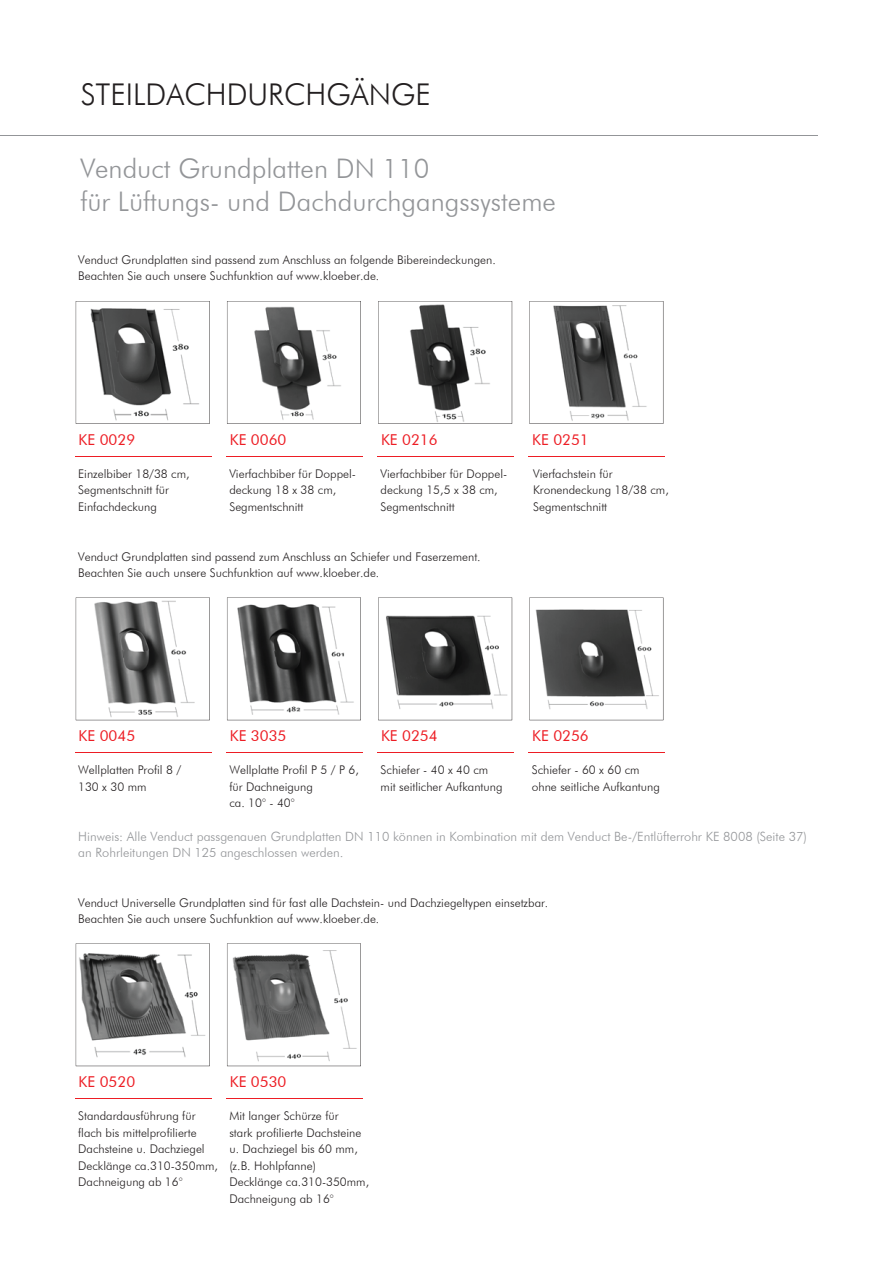
<style>
.page{position:relative;width:893px;height:1263px;background:#fff}
.page>*{position:absolute;margin:0;border:0;box-sizing:border-box;transform-origin:0 0}
.t1{font:300 30px "Futura BT";color:#231f20}
.t2{font:300 27px "Futura BT";color:#939598}
.t3{font:15px "Futura BT";color:#ed1d24}
.t4{font:300 12.75px/16.5px "Futura BT";color:#939598}
.t5{font:300 12px/16.5px "Futura BT";color:#231f20}
</style>
<div class="page">
<svg style="left:76px;top:597px;width:134px;height:123px"></svg>
<svg style="left:227px;top:597px;width:134px;height:123px"></svg>
<svg style="left:378px;top:597px;width:134px;height:123px"></svg>
<svg style="left:529px;top:597px;width:134px;height:123px"></svg>
<hr style="left:75px;top:752px;width:137px;height:1px;background:#ed1d24">
<hr style="left:226px;top:752px;width:137px;height:1px;background:#ed1d24">
<hr style="left:377px;top:752px;width:137px;height:1px;background:#ed1d24">
<hr style="left:529px;top:752px;width:136px;height:1px;background:#ed1d24">
<hr style="left:0;top:135px;width:817px;height:1px;background:#939598">
<svg style="left:76px;top:301px;width:134px;height:123px"></svg>
<svg style="left:227px;top:301px;width:134px;height:123px"></svg>
<svg style="left:378px;top:301px;width:134px;height:123px"></svg>
<svg style="left:529px;top:301px;width:134px;height:123px"></svg>
<hr style="left:75px;top:456px;width:137px;height:1px;background:#ed1d24">
<hr style="left:226px;top:456px;width:137px;height:1px;background:#ed1d24">
<hr style="left:377px;top:456px;width:137px;height:1px;background:#ed1d24">
<hr style="left:529px;top:456px;width:136px;height:1px;background:#ed1d24">
<svg style="left:76px;top:943px;width:134px;height:123px"></svg>
<svg style="left:227px;top:943px;width:134px;height:123px"></svg>
<hr style="left:75px;top:1098px;width:137px;height:1px;background:#ed1d24">
<hr style="left:226px;top:1098px;width:137px;height:1px;background:#ed1d24">
<h1 class="t1" style="left:81px;top:76px;width:352px">STEILDACHDURCHGÄNGE</h1>
<h2 class="t2" style="left:80px;top:152px;width:350px">Venduct Grundplatten DN 110</h2>
<h2 class="t2" style="left:80px;top:185px;width:477px">für Lüftungs- und Dachdurchgangssysteme</h2>
<p class="t5" style="left:78px;top:252px;width:419px;line-height:15.8px">Venduct Grundplatten sind passend zum Anschluss an folgende Bibereindeckungen.<br>Beachten Sie auch unsere Suchfunktion auf www.kloeber.de.</p>
<p class="t3" style="left:79px;top:430px;width:58px">KE 0029</p>
<p class="t3" style="left:230px;top:430px;width:58px">KE 0060</p>
<p class="t3" style="left:381px;top:430px;width:58px">KE 0216</p>
<p class="t3" style="left:532px;top:430px;width:58px">KE 0251</p>
<p class="t5" style="left:78px;top:465px;width:113px">Einzelbiber 18/38 cm,</p>
<p class="t5" style="left:229px;top:465px;width:128px">Vierfachbiber für Doppel-</p>
<p class="t5" style="left:381px;top:465px;width:128px">Vierfachbiber für Doppel-</p>
<p class="t5" style="left:533px;top:465px;width:81px">Vierfachstein für</p>
<p class="t5" style="left:78px;top:482px;width:92px">Segmentschnitt für</p>
<p class="t5" style="left:229px;top:482px;width:108px">deckung 18 x 38 cm,</p>
<p class="t5" style="left:381px;top:482px;width:119px">deckung 15,5 x 38 cm,</p>
<p class="t5" style="left:533px;top:482px;width:137px">Kronendeckung 18/38 cm,</p>
<p class="t5" style="left:78px;top:498px;width:80px">Einfachdeckung</p>
<p class="t5" style="left:229px;top:498px;width:76px">Segmentschnitt</p>
<p class="t5" style="left:381px;top:498px;width:76px">Segmentschnitt</p>
<p class="t5" style="left:533px;top:498px;width:76px">Segmentschnitt</p>
<p class="t5" style="left:78px;top:549px;width:404px;line-height:15.8px">Venduct Grundplatten sind passend zum Anschluss an Schiefer und Faserzement.<br>Beachten Sie auch unsere Suchfunktion auf www.kloeber.de.</p>
<p class="t3" style="left:79px;top:727px;width:58px">KE 0045</p>
<p class="t3" style="left:230px;top:727px;width:58px">KE 3035</p>
<p class="t3" style="left:381px;top:727px;width:58px">KE 0254</p>
<p class="t3" style="left:532px;top:727px;width:58px">KE 0256</p>
<p class="t5" style="left:78px;top:762px;width:105px">Wellplatten Profil 8 /</p>
<p class="t5" style="left:229px;top:762px;width:131px">Wellplatte Profil P 5 / P 6,</p>
<p class="t5" style="left:381px;top:762px;width:109px">Schiefer - 40 x 40 cm</p>
<p class="t5" style="left:532px;top:762px;width:109px">Schiefer - 60 x 60 cm</p>
<p class="t5" style="left:78px;top:778px;width:70px">130 x 30 mm</p>
<p class="t5" style="left:229px;top:778px;width:85px">für Dachneigung</p>
<p class="t5" style="left:381px;top:778px;width:123px">mit seitlicher Aufkantung</p>
<p class="t5" style="left:532px;top:778px;width:130px">ohne seitliche Aufkantung</p>
<p class="t5" style="left:229px;top:795px;width:67px">ca. 10° - 40°</p>
<p class="t4" style="left:78px;top:828px;width:730px">Hinweis: Alle Venduct passgenauen Grundplatten DN 110 können in Kombination mit dem Venduct Be-/Entlüfterrohr KE 8008 (Seite 37) an Rohrleitungen DN 125 angeschlossen werden.</p>
<p class="t5" style="left:78px;top:895px;width:472px;line-height:15.8px">Venduct Universelle Grundplatten sind für fast alle Dachstein- und Dachziegeltypen einsetzbar.<br>Beachten Sie auch unsere Suchfunktion auf www.kloeber.de.</p>
<p class="t3" style="left:79px;top:1073px;width:58px">KE 0520</p>
<p class="t3" style="left:230px;top:1073px;width:58px">KE 0530</p>
<p class="t5" style="left:78px;top:1108px;width:119px">Standardausführung für</p>
<p class="t5" style="left:229px;top:1108px;width:111px">Mit langer Schürze für</p>
<p class="t5" style="left:78px;top:1124px;width:120px">flach bis mittelprofilierte</p>
<p class="t5" style="left:229px;top:1124px;width:134px">stark profilierte Dachsteine</p>
<p class="t5" style="left:78px;top:1140px;width:128px">Dachsteine u. Dachziegel</p>
<p class="t5" style="left:78px;top:1140px;width:281px;text-indent:151px">u. Dachziegel bis 60 mm,<br>Decklänge ca.310-350mm, (z.B. Hohlpfanne)<br>Dachneigung ab 16°</p>
<p class="t5" style="left:229px;top:1173px;width:141px">Decklänge ca.310-350mm,<br>Dachneigung ab 16°</p>
</div>
